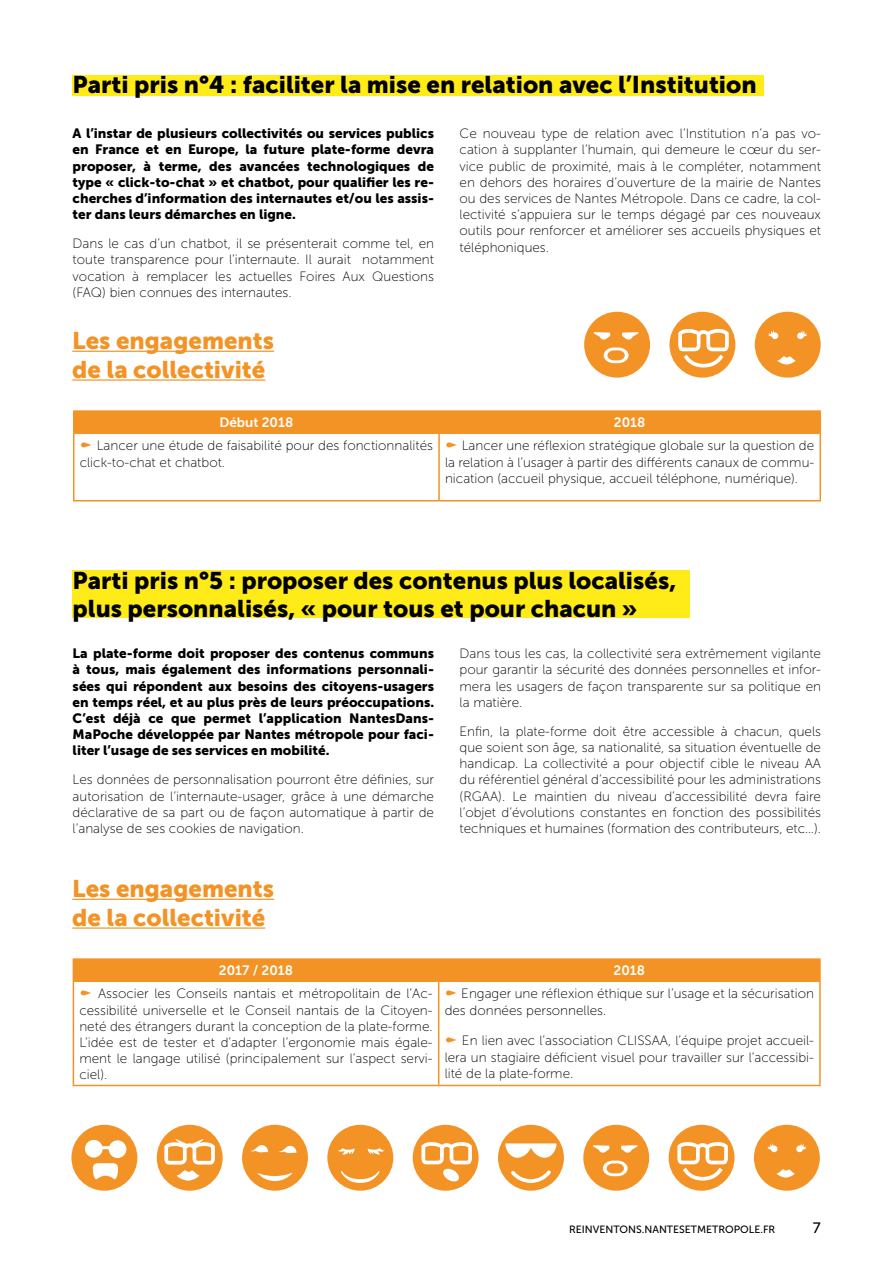
<style>
.page{position:relative;width:893px;height:1263px;background:#fff}
.page>*{position:absolute;margin:0;border:0;box-sizing:border-box;transform-origin:0 0}
.t1{font:24px/28.8px "Museo Sans 900";color:#000}
.t2{font:24px/28.8px "Museo Sans 900";color:#f39325}
.t3{font:15px "Museo Sans 500";color:#000}
.t4{font:13.5px/16.2px "Museo Sans 100";color:#000;text-align:justify}
.t5{font:13.5px/16.2px "Museo Sans 900";color:#000;text-align:justify}
.t6{font:13.5px "Museo Sans 700";color:#fff}
.t7{font:10.5px "Museo Sans 500";color:#000}
.s1{font-family:"FF Dingbests";font-size:15px;color:#f39325}
</style>
<div class="page">
<hr style="left:72px;top:351px;width:202px;height:1px;background:#f39325">
<hr style="left:72px;top:379px;width:193px;height:2px;background:#f39325">
<div style="left:73px;top:75px;width:691px;height:20px;background:#feeb17"></div>
<div style="left:73px;top:571px;width:617px;height:47px;background:#feeb17"></div>
<hr style="left:72px;top:899px;width:202px;height:1px;background:#f39325">
<hr style="left:72px;top:927px;width:193px;height:2px;background:#f39325">
<hr style="left:73px;top:958px;width:366px;height:2px;background:#f39325">
<hr style="left:439px;top:958px;width:382px;height:2px;background:#f39325">
<div style="left:73px;top:959px;width:746px;height:21px;background:#f39325"></div>
<hr style="left:819px;top:960px;width:2px;height:20px;background:#f39325">
<hr style="left:73px;top:980px;width:366px;height:2px;background:#f39325">
<hr style="left:73px;top:982px;width:1px;height:103px;background:#f39325">
<hr style="left:439px;top:980px;width:382px;height:2px;background:#f39325">
<hr style="left:438px;top:982px;width:1px;height:103px;background:#f39325">
<hr style="left:819px;top:982px;width:2px;height:103px;background:#f39325">
<hr style="left:73px;top:1085px;width:366px;height:1px;background:#f39325">
<hr style="left:439px;top:1085px;width:382px;height:1px;background:#f39325">
<hr style="left:73px;top:410px;width:366px;height:2px;background:#f39325">
<div style="left:73px;top:411px;width:746px;height:21px;background:#f39325"></div>
<hr style="left:439px;top:410px;width:382px;height:2px;background:#f39325">
<hr style="left:438px;top:412px;width:2px;height:20px;background:#f39325">
<hr style="left:819px;top:412px;width:2px;height:20px;background:#f39325">
<hr style="left:73px;top:432px;width:366px;height:2px;background:#f39325">
<hr style="left:73px;top:434px;width:1px;height:66px;background:#f39325">
<hr style="left:439px;top:432px;width:382px;height:2px;background:#f39325">
<hr style="left:438px;top:434px;width:2px;height:66px;background:#f39325">
<hr style="left:819px;top:434px;width:2px;height:66px;background:#f39325">
<hr style="left:73px;top:500px;width:366px;height:1px;background:#f39325">
<hr style="left:439px;top:500px;width:382px;height:1px;background:#f39325">
<svg style="left:669px;top:312px;width:66px;height:66px"></svg>
<svg style="left:755px;top:312px;width:66px;height:66px"></svg>
<svg style="left:584px;top:312px;width:66px;height:66px"></svg>
<svg style="left:498px;top:1125px;width:66px;height:66px"></svg>
<svg style="left:413px;top:1125px;width:66px;height:66px"></svg>
<svg style="left:327px;top:1125px;width:66px;height:66px"></svg>
<svg style="left:242px;top:1124px;width:66px;height:67px"></svg>
<svg style="left:71px;top:1125px;width:66px;height:66px"></svg>
<svg style="left:157px;top:1125px;width:66px;height:66px"></svg>
<svg style="left:669px;top:1125px;width:65px;height:66px"></svg>
<svg style="left:754px;top:1125px;width:66px;height:66px"></svg>
<svg style="left:583px;top:1125px;width:66px;height:66px"></svg>
<h1 class="t1" style="left:73px;top:70px;width:686px">Parti pris n°4 : faciliter la mise en relation avec l’Institution</h1>
<p class="t5" style="left:73px;top:125px;width:363px">A l’instar de plusieurs collectivités ou services publics en France et en Europe, la future plate-forme devra proposer, à terme, des avancées technologiques de type « click-to-chat » et chatbot, pour qualifier les re&shy;cherches d’information des internautes et/ou les assis&shy;ter dans leurs démarches en ligne.</p>
<p class="t4" style="left:73px;top:236px;width:363px">Dans le cas d’un chatbot, il se présenterait comme tel, en toute transparence pour l’internaute. Il aurait notamment vocation à remplacer les actuelles Foires Aux Questions (FAQ) bien connues des internautes.</p>
<h1 class="t2" style="left:72px;top:326px;width:203px">Les engagements de la collectivité</h1>
<p class="t4" style="left:460px;top:126px;width:363px">Ce nouveau type de relation avec l’Institution n’a pas vo&shy;cation à supplanter l’humain, qui demeure le cœur du ser&shy;vice public de proximité, mais à le compléter, notamment en dehors des horaires d’ouverture de la mairie de Nantes ou des services de Nantes Métropole. Dans ce cadre, la col&shy;lectivité s’appuiera sur le temps dégagé par ces nouveaux outils pour renforcer et améliorer ses accueils physiques et téléphoniques.</p>
<p class="t6" style="left:219px;top:415px;width:75px">Début 2018</p>
<p class="t6" style="left:614px;top:415px;width:33px">2018</p>
<p class="t4" style="left:80px;top:438px;width:355px"><span class="s1">n</span> Lancer une étude de faisabilité pour des fonctionnalités click-to-chat et chatbot.</p>
<p class="t4" style="left:445px;top:438px;width:371px"><span class="s1">n</span> Lancer une réflexion stratégique globale sur la question de la relation à l’usager à partir des différents canaux de commu&shy;nication (accueil physique, accueil téléphone, numérique).</p>
<h1 class="t1" style="left:73px;top:566px;width:605px">Parti pris n°5 : proposer des contenus plus localisés, plus personnalisés, « pour tous et pour chacun »</h1>
<p class="t5" style="left:73px;top:645px;width:363px">La plate-forme doit proposer des contenus communs à tous, mais également des informations personnali&shy;sées qui répondent aux besoins des citoyens-usagers en temps réel, et au plus près de leurs préoccupations.<br>C’est déjà ce que permet l’application NantesDans-MaPoche développée par Nantes métropole pour faci&shy;liter l’usage de ses services en mobilité.</p>
<p class="t4" style="left:73px;top:772px;width:363px">Les données de personnalisation pourront être définies, sur autorisation de l’internaute-usager, grâce à une démarche déclarative de sa part ou de façon automatique à partir de l’analyse de ses cookies de navigation.</p>
<p class="t4" style="left:460px;top:646px;width:363px">Dans tous les cas, la collectivité sera extrêmement vigilante pour garantir la sécurité des données personnelles et infor&shy;mera les usagers de façon transparente sur sa politique en la matière.</p>
<p class="t4" style="left:460px;top:723px;width:363px">Enfin, la plate-forme doit être accessible à chacun, quels que soient son âge, sa nationalité, sa situation éventuelle de handicap. La collectivité a pour objectif cible le niveau AA du référentiel général d’accessibilité pour les administrations (RGAA). Le maintien du niveau d’accessibilité devra faire l’objet d’évolutions constantes en fonction des possibilités techniques et humaines (formation des contributeurs, etc…).</p>
<h1 class="t2" style="left:72px;top:874px;width:203px">Les engagements de la collectivité</h1>
<p class="t6" style="left:219px;top:963px;width:76px">2017 / 2018</p>
<p class="t6" style="left:614px;top:963px;width:33px">2018</p>
<p class="t4" style="left:79px;top:986px;width:355px"><span class="s1">n</span> Associer les Conseils nantais et métropolitain de l’Ac&shy;cessibilité universelle et le Conseil nantais de la Citoyen&shy;neté des étrangers durant la conception de la plate-forme.<br>L’idée est de tester et d’adapter l’ergonomie mais égale&shy;ment le langage utilisé (principalement sur l’aspect servi&shy;ciel).</p>
<p class="t4" style="left:445px;top:986px;width:371px"><span class="s1">n</span> Engager une réflexion éthique sur l’usage et la sécurisation des données personnelles.</p>
<p class="t4" style="left:445px;top:1033px;width:371px"><span class="s1">n</span> En lien avec l’association CLISSAA, l’équipe projet accueil&shy;lera un stagiaire déficient visuel pour travailler sur l’accessibi&shy;lité de la plate-forme.</p>
<p class="t7" style="left:569px;top:1224px;width:208px">REINVENTONS.NANTESETMETROPOLE.FR</p>
<p class="t3" style="left:813px;top:1220px;width:9px">7</p>
</div>
